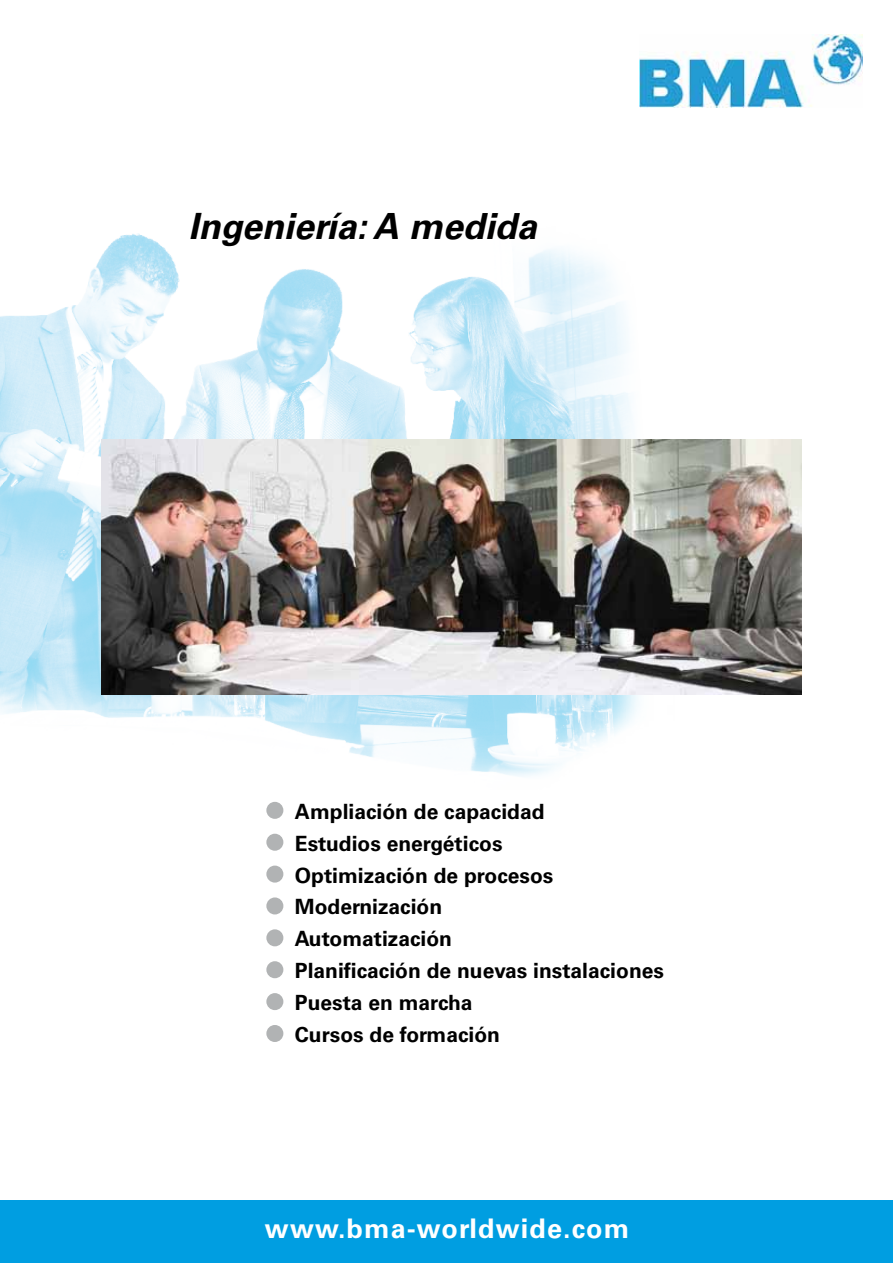
<style>
.page{position:relative;width:893px;height:1263px;background:#fff}
.page>*{position:absolute;margin:0;border:0;box-sizing:border-box;transform-origin:0 0}
.t1{font:italic 700 36px "Univers LT Std";color:#000}
.t2{font:700 27px "Univers LT Std";letter-spacing:.04em;color:#fff}
.t3{font:700 21px/32px "Univers LT Std";color:#000}
</style>
<div class="page">
<div style="left:0;top:1201px;width:893px;height:62px;background:#009ee1"></div>
<img style="left:640px;top:34px;width:223px;height:74px">
<img style="left:0;top:233px;width:638px;height:615px">
<img style="left:102px;top:439px;width:699px;height:256px">
<div style="left:266px;top:802px;width:17px;height:17px;background:#b1b3b4;border-radius:50%"></div>
<div style="left:266px;top:834px;width:17px;height:17px;background:#b1b3b4;border-radius:50%"></div>
<div style="left:266px;top:865px;width:17px;height:17px;background:#b1b3b4;border-radius:50%"></div>
<div style="left:266px;top:897px;width:17px;height:17px;background:#b1b3b4;border-radius:50%"></div>
<div style="left:266px;top:929px;width:17px;height:17px;background:#b1b3b4;border-radius:50%"></div>
<div style="left:266px;top:961px;width:17px;height:17px;background:#b1b3b4;border-radius:50%"></div>
<div style="left:266px;top:993px;width:17px;height:17px;background:#b1b3b4;border-radius:50%"></div>
<div style="left:266px;top:1025px;width:17px;height:17px;background:#b1b3b4;border-radius:50%"></div>
<h1 class="t1" style="left:189px;top:206px;width:350px">Ingeniería: A medida</h1>
<p class="t3" style="left:295px;top:796px;width:371px">Ampliación de capacidad<br>Estudios energéticos<br>Optimización de procesos<br>Modernización<br>Automatización<br>Planificación de nuevas instalaciones<br>Puesta en marcha<br>Cursos de formación</p>
<p class="t2" style="left:265px;top:1212px;width:366px">www.bma-worldwide.com</p>
</div>
